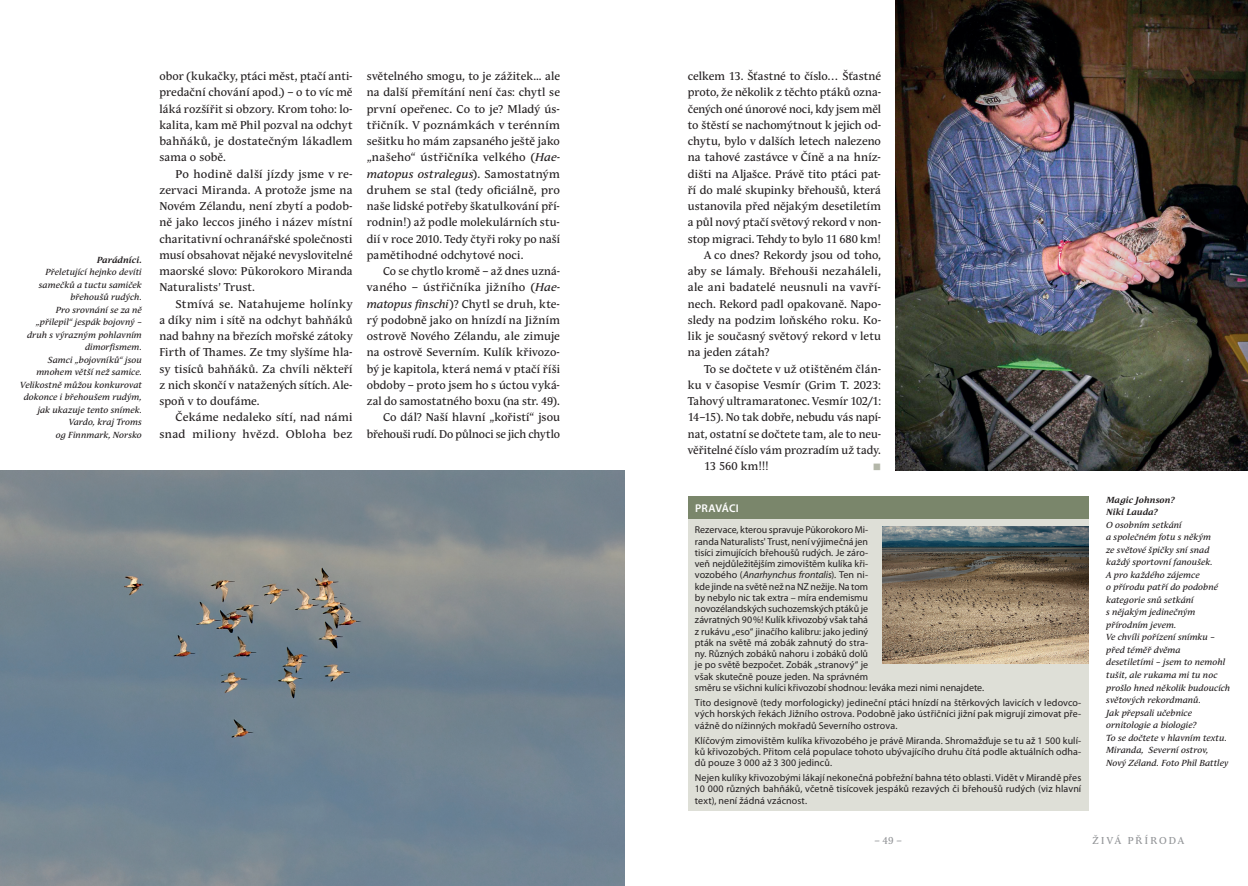
<style>
.page{position:relative;width:1248px;height:886px;background:#fff}
.page>*{position:absolute;margin:0;border:0;box-sizing:border-box;transform-origin:0 0}
.t1{font:11.25px/16.2px "Andulka Text Pro";letter-spacing:.01em;color:#231f20;text-align:justify}
.t2{font:11.25px "Andulka Text Pro";letter-spacing:-.01em;color:#231f20}
.t3{font:600 11.25px "Myriad Pro";letter-spacing:.01em;color:#fff}
.t4{font:11.25px "Wingdings";color:#b4b7a9}
.t5{font:10px/11.2px "Myriad Pro";color:#231f20;text-align:justify}
.t6{font:10px "Andulka Text Pro";letter-spacing:.195em;color:#939598}
.t7{font:italic 8.75px/12.5px "Andulka Text Pro";letter-spacing:.01em;color:#231f20;text-align:right}
.t8{font:italic 700 8.75px/12.5px "Andulka Text Pro";letter-spacing:.01em;color:#231f20}
.s1{font-style:italic}
</style>
<div class="page">
<img style="left:0;top:470px;width:624px;height:416px">
<img style="left:895px;top:0;width:352px;height:470px">
<div style="left:687px;top:519px;width:401px;height:291px;background:#dedfd7"></div>
<img style="left:882px;top:527px;width:206px;height:137px">
<div style="left:687px;top:496px;width:401px;height:23px;background:#7a866b"></div>
<p class="t8" style="left:97px;top:254px;width:47px">Parádníci.</p>
<p class="t7" style="left:20px;top:266px;width:123px">Přeletující hejnko devíti samečků a tuctu samiček břehoušů rudých.<br>Pro srovnání se za ně „přilepil“ jespák bojovný – druh s výrazným pohlavním dimorfismem.<br>Samci „bojovníků“ jsou mnohem větší než samice.<br>Velikostně můžou konkurovat dokonce i břehoušem rudým, jak ukazuje tento snímek.<br>Vardo, kraj Troms<br>og Finnmark, Norsko</p>
<p class="t1" style="left:159px;top:68px;width:195px">obor (kukačky, ptáci měst, ptačí anti&shy;predační chování apod.) – o to víc mě láká rozšířit si obzory. Krom toho: lo&shy;kalita, kam mě Phil pozval na odchyt bahňáků, je dostatečným lákadlem sama o sobě.</p>
<p class="t1" style="left:159px;top:166px;width:195px;text-indent:16px">Po hodině další jízdy jsme v re&shy;zervaci Miranda. A protože jsme na Novém Zélandu, není zbytí a podob&shy;ně jako leccos jiného i název místní charitativní ochranářské společnosti musí obsahovat nějaké nevyslovitelné maorské slovo: Pūkorokoro Miranda Naturalists' Trust.</p>
<p class="t1" style="left:159px;top:296px;width:195px;text-indent:16px">Stmívá se. Natahujeme holínky a díky nim i sítě na odchyt bahňáků nad bahny na březích mořské zátoky Firth of Thames. Ze tmy slyšíme hla&shy;sy tisíců bahňáků. Za chvíli někteří z nich skončí v natažených sítích. Ale&shy;spoň v to doufáme.</p>
<p class="t1" style="left:159px;top:409px;width:195px;text-align:right">Čekáme nedaleko sítí, nad námi snad miliony hvězd. Obloha bez</p>
<p class="t1" style="left:367px;top:68px;width:195px">světelného smogu, to je zážitek... ale na další přemítání není čas: chytl se první opeřenec. Co to je? Mladý ús&shy;třičník. V poznámkách v terénním sešitku ho mám zapsaného ještě jako „našeho“ ústřičníka velkého (<span class="s1">Hae&shy;matopus ostralegus</span>). Samostatným druhem se stal (tedy oficiálně, pro naše lidské potřeby škatulkování pří&shy;rodnin!) až podle molekulárních stu&shy;dií v roce 2010. Tedy čtyři roky po naší pamětihodné odchytové noci.</p>
<p class="t1" style="left:367px;top:263px;width:195px;text-align:right">Co se chytlo kromě – až dnes uzná&shy;vaného – ústřičníka jižního (<span class="s1">Hae&shy;matopus finschi</span>)? Chytl se druh, kte&shy;rý podobně jako on hnízdí na Jižním ostrově Nového Zélandu, ale zimuje na ostrově Severním. Kulík křivozo&shy;bý je kapitola, která nemá v ptačí říši obdoby – proto jsem ho s úctou vyká&shy;zal do samostatného boxu (na str. 49).<br>Co dál? Naší hlavní „kořistí“ jsou břehouši rudí. Do půlnoci se jich chytlo</p>
<p class="t1" style="left:687px;top:68px;width:195px">celkem 13. Šťastné to číslo… Šťastné</p>
<p class="t1" style="left:687px;top:84px;width:195px">proto, že několik z těchto ptáků ozna-</p>
<p class="t2" style="left:687px;top:102px;width:195px">čených oné únorové noci, kdy jsem měl</p>
<p class="t1" style="left:687px;top:117px;width:195px">to štěstí se nachomýtnout k jejich od-</p>
<p class="t1" style="left:687px;top:133px;width:195px">chytu, bylo v dalších letech nalezeno</p>
<p class="t1" style="left:687px;top:149px;width:195px">na tahové zastávce v Číně a na hníz-</p>
<p class="t1" style="left:687px;top:166px;width:195px">dišti na Aljašce. Právě tito ptáci pat-</p>
<p class="t1" style="left:687px;top:182px;width:195px">ří do malé skupinky břehoušů, která</p>
<p class="t1" style="left:687px;top:198px;width:195px">ustanovila před nějakým desetiletím</p>
<p class="t1" style="left:687px;top:214px;width:195px">a půl nový ptačí světový rekord v non-</p>
<p class="t1" style="left:687px;top:231px;width:195px">stop migraci. Tehdy to bylo 11 680 km!</p>
<p class="t1" style="left:704px;top:247px;width:178px">A co dnes? Rekordy jsou od toho,</p>
<p class="t1" style="left:687px;top:263px;width:195px">aby se lámaly. Břehouši nezaháleli,</p>
<p class="t1" style="left:687px;top:279px;width:195px">ale ani badatelé neusnuli na vavří-</p>
<p class="t1" style="left:687px;top:296px;width:195px">nech. Rekord padl opakovaně. Napo-</p>
<p class="t1" style="left:687px;top:312px;width:195px">sledy na podzim loňského roku. Ko-</p>
<p class="t1" style="left:687px;top:328px;width:195px">lik je současný světový rekord v letu</p>
<p class="t1" style="left:687px;top:344px;width:83px">na jeden zátah?</p>
<p class="t1" style="left:704px;top:361px;width:178px">To se dočtete v už otištěném člán-</p>
<p class="t1" style="left:687px;top:377px;width:195px">ku v časopise Vesmír (Grim T. 2023:</p>
<p class="t1" style="left:687px;top:393px;width:195px">Tahový ultramaratonec. Vesmír 102/1:</p>
<p class="t1" style="left:687px;top:409px;width:195px">14–15). No tak dobře, nebudu vás napí-</p>
<p class="t1" style="left:687px;top:426px;width:195px">nat, ostatní se dočtete tam, ale to neu-</p>
<p class="t1" style="left:687px;top:442px;width:195px">věřitelné číslo vám prozradím už tady.</p>
<p class="t1" style="left:704px;top:458px;width:66px">13 560 km!!!</p>
<p class="t4" style="left:872px;top:461px;width:10px">■</p>
<p class="t3" style="left:695px;top:501px;width:45px">PRAVÁCI</p>
<p class="t5" style="left:694px;top:524px;width:291px;text-align:left">Rezervace, kterou spravuje Pūkorokoro Mi-<br>randa Naturalists' Trust, není výjimečná jen<br>tisíci zimujících břehoušů rudých. Je záro-<br>veň nejdůležitějším zimovištěm kulíka kři-<br>vozobého (<span class="s1">Anarhynchus frontalis</span>). Ten ni-<br>kde jinde na světě než na NZ nežije. Na tom<br>by nebylo nic tak extra – míra endemismu<br>novozélandských suchozemských ptáků je<br>závratných 90%! Kulík křivozobý však tahá<br>z rukávu „eso“ jinačího kalibru: jako jediný<br>pták na světě má zobák zahnutý do stra-<br>ny. Různých zobáků nahoru i zobáků dolů<br>je po světě bezpočet. Zobák „stranový“ je<br>však skutečně pouze jeden. Na správném<br>směru se všichni kulíci křivozobí shodnou: leváka mezi nimi nenajdete.</p>
<p class="t5" style="left:694px;top:697px;width:388px">Tito designově (tedy morfologicky) jedineční ptáci hnízdí na štěrkových lavicích v ledovco&shy;vých horských řekách Jižního ostrova. Podobně jako ústřičníci jižní pak migrují zimovat pře&shy;vážně do nížinných mokřadů Severního ostrova.</p>
<p class="t5" style="left:694px;top:734px;width:388px">Klíčovým zimovištěm kulíka křivozobého je právě Miranda. Shromažďuje se tu až 1 500 kulí&shy;ků křivozobých. Přitom celá populace tohoto ubývajícího druhu čítá podle aktuálních odha&shy;dů pouze 3 000 až 3 300 jedinců.</p>
<p class="t5" style="left:694px;top:772px;width:388px">Nejen kulíky křivozobými lákají nekonečná pobřežní bahna této oblasti. Vidět v Mirandě přes 10 000 různých bahňáků, včetně tisícovek jespáků rezavých či břehoušů rudých (viz hlavní text), není žádná vzácnost.</p>
<p class="t8" style="left:1106px;top:494px;width:70px">Magic Johnson?<br>Niki Lauda?</p>
<p class="t7" style="left:1106px;top:519px;width:126px;text-align:left">O osobním setkání<br>a společném fotu s někým<br>ze světové špičky sní snad každý sportovní fanoušek.<br>A pro každého zájemce<br>o přírodu patří do podobné kategorie snů setkání<br>s nějakým jedinečným přírodním jevem.<br>Ve chvíli pořízení snímku – před téměř dvěma<br>desetiletími – jsem to nemohl tušit, ale rukama mi tu noc prošlo hned několik budoucích světových rekordmanů.<br>Jak přepsali učebnice ornitologie a biologie?<br>To se dočtete v hlavním textu.<br>Miranda, Severní ostrov,<br>Nový Zéland. Foto Phil Battley</p>
<p class="t6" style="left:874px;top:835px;width:29px">– 49 –</p>
<p class="t6" style="left:1092px;top:835px;width:93px">ŽIVÁ PŘÍRODA</p>
</div>
